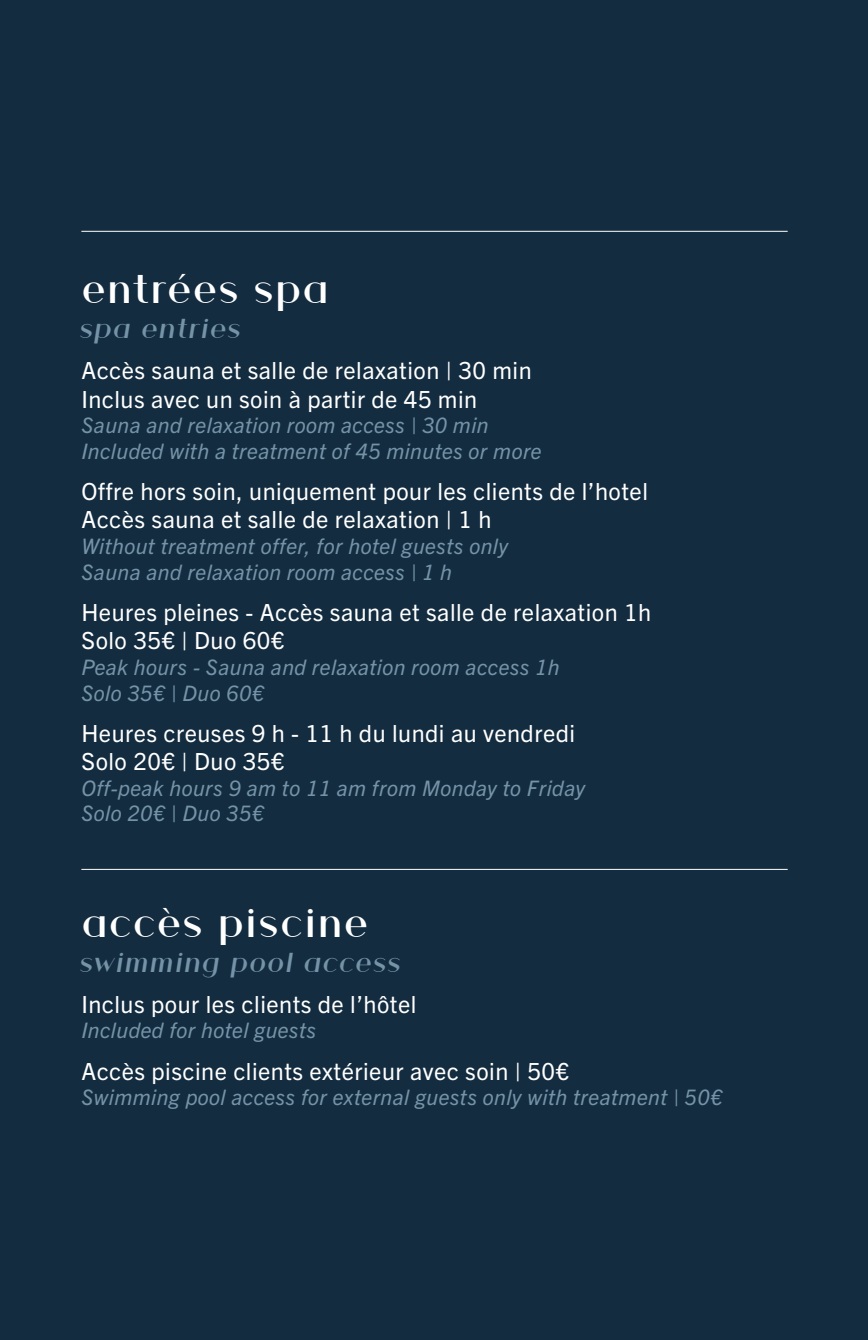
<style>
.page{position:relative;width:868px;height:1340px;background:#fff}
.page>*{position:absolute;margin:0;border:0;box-sizing:border-box;transform-origin:0 0}
.t1{font:42.75px "Athena";letter-spacing:.02em;color:#fff}
.t2{font:italic 29.25px "Athena";letter-spacing:.02em;color:#7593a7}
.t3{font:23.62px/28.3px "Trade Gothic Next LT Pro";letter-spacing:.02em;color:#fff}
.t4{font:italic 21.38px/25.7px "Trade Gothic Next LT Pro";letter-spacing:.02em;color:#7593a7}
</style>
<div class="page">
<div style="left:0;top:0;width:867px;height:1339px;background:#132c40"></div>
<hr style="left:81px;top:231px;width:706px;height:1px;background:#fff">
<hr style="left:81px;top:869px;width:706px;height:1px;background:#fff">
<h1 class="t1" style="left:81px;top:259px;width:249px">entrées spa</h1>
<h2 class="t2" style="left:81px;top:308px;width:163px">spa entries</h2>
<p class="t3" style="left:81px;top:355px;width:452px">Accès sauna et salle de relaxation | 30 min<br>Inclus avec un soin à partir de 45 min</p>
<p class="t4" style="left:81px;top:411px;width:462px">Sauna and relaxation room access | 30 min<br>Included with a treatment of 45 minutes or more</p>
<p class="t3" style="left:81px;top:476px;width:568px">Offre hors soin, uniquement pour les clients de l’hotel<br>Accès sauna et salle de relaxation | 1 h</p>
<p class="t4" style="left:81px;top:532px;width:428px">Without treatment offer, for hotel guests only<br>Sauna and relaxation room access | 1 h</p>
<p class="t3" style="left:81px;top:596px;width:571px">Heures pleines - Accès sauna et salle de relaxation 1h<br>Solo 35€ | Duo 60€</p>
<p class="t4" style="left:81px;top:653px;width:480px">Peak hours - Sauna and relaxation room access 1h<br>Solo 35€ | Duo 60€</p>
<p class="t3" style="left:81px;top:717px;width:495px">Heures creuses 9 h - 11 h du lundi au vendredi<br>Solo 20€ | Duo 35€</p>
<p class="t4" style="left:81px;top:773px;width:505px">Off-peak hours 9 am to 11 am from Monday to Friday<br>Solo 20€ | Duo 35€</p>
<h1 class="t1" style="left:81px;top:892px;width:288px">accès piscine</h1>
<h2 class="t2" style="left:81px;top:941px;width:323px">swimming pool access</h2>
<p class="t3" style="left:81px;top:988px;width:336px">Inclus pour les clients de l’hôtel</p>
<p class="t4" style="left:81px;top:1016px;width:236px">Included for hotel guests</p>
<p class="t3" style="left:81px;top:1055px;width:489px">Accès piscine clients extérieur avec soin | 50€</p>
<p class="t4" style="left:81px;top:1083px;width:642px">Swimming pool access for external guests only with treatment | 50€</p>
</div>
